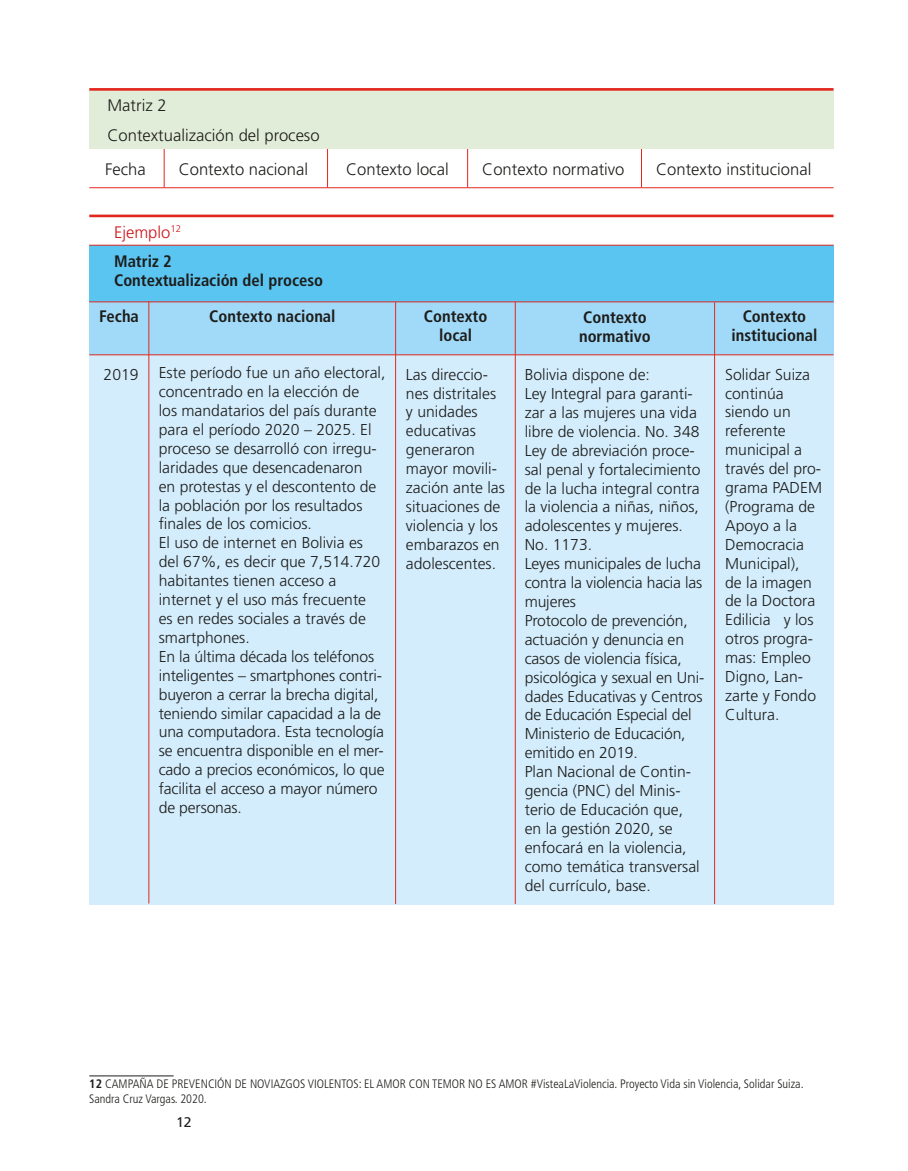
<style>
.page{position:relative;width:908px;height:1171px;background:#fff}
.page>*{position:absolute;margin:0;border:0;box-sizing:border-box;transform-origin:0 0}
.Cuerpo_de_texto{font:700 condensed 16.62px/19.2px "Frutiger LT Std";color:#1d1d1b;text-align:center}
.Cuerpo_de_texto-2{font:300 16.62px "Frutiger LT Std";color:#1d1d1b}
.Cuerpo_de_texto-3{font:300 16.62px "Frutiger LT Std";color:#cd171a}
.Cuerpo_de_texto-4{font:300 15.75px/18.9px "Frutiger LT Std";color:#1d1d1b}
.t1{font:14px "Frutiger LT Std";color:#1d1d1b}
.t2{font:300 condensed 12.25px/14.7px "Frutiger LT Std";color:#1d1d1b}
.s1{font-weight:700}
</style>
<div class="page">
<div style="left:89px;top:301px;width:744px;height:54px;background:#a1daf8"></div>
<div style="left:89px;top:245px;width:744px;height:57px;background:#5bc5f2"></div>
<div style="left:89px;top:355px;width:744px;height:549px;background:#d4edfc"></div>
<hr style="left:89px;top:215px;width:744px;height:2px;background:#e2271e">
<hr style="left:89px;top:245px;width:744px;height:1px;background:#e2271e">
<hr style="left:89px;top:301px;width:744px;height:1px;background:#e2271e">
<hr style="left:89px;top:354px;width:744px;height:1px;background:#e2271e">
<hr style="left:148px;top:301px;width:1px;height:602px;background:#e2271e">
<hr style="left:395px;top:302px;width:1px;height:602px;background:#e2271e">
<hr style="left:515px;top:302px;width:1px;height:602px;background:#e2271e">
<hr style="left:714px;top:302px;width:1px;height:602px;background:#e2271e">
<hr style="left:89px;top:1075px;width:85px;height:1px;background:#1d1d1b">
<div style="left:89px;top:91px;width:744px;height:58px;background:#e2edd9"></div>
<hr style="left:89px;top:88px;width:744px;height:3px;background:#e2271e">
<hr style="left:164px;top:149px;width:1px;height:38px;background:#e2271e">
<hr style="left:327px;top:149px;width:1px;height:38px;background:#e2271e">
<hr style="left:467px;top:149px;width:1px;height:38px;background:#e2271e">
<hr style="left:641px;top:149px;width:1px;height:38px;background:#e2271e">
<hr style="left:89px;top:187px;width:744px;height:1px;background:#e2271e">
<p class="Cuerpo_de_texto-2" style="left:107px;top:96px;width:61px">Matriz 2</p>
<p class="Cuerpo_de_texto-2" style="left:107px;top:125px;width:214px">Contextualización del proceso</p>
<p class="Cuerpo_de_texto-2" style="left:105px;top:160px;width:42px">Fecha</p>
<p class="Cuerpo_de_texto-2" style="left:179px;top:160px;width:131px">Contexto nacional</p>
<p class="Cuerpo_de_texto-2" style="left:346px;top:160px;width:104px">Contexto local</p>
<p class="Cuerpo_de_texto-2" style="left:482px;top:160px;width:144px">Contexto normativo</p>
<p class="Cuerpo_de_texto-2" style="left:656px;top:160px;width:157px">Contexto institucional</p>
<p class="Cuerpo_de_texto-3" style="left:114px;top:223px;width:69px">Ejemplo<sup>12</sup></p>
<p class="Cuerpo_de_texto" style="left:114px;top:252px;width:59px">Matriz 2</p>
<p class="Cuerpo_de_texto" style="left:114px;top:271px;width:210px">Contextualización del proceso</p>
<p class="Cuerpo_de_texto" style="left:99px;top:307px;width:41px">Fecha</p>
<p class="Cuerpo_de_texto" style="left:209px;top:307px;width:128px">Contexto nacional</p>
<p class="Cuerpo_de_texto-4" style="left:104px;top:365px;width:37px">2019</p>
<p class="Cuerpo_de_texto-4" style="left:159px;top:363px;width:228px">Este período fue un año electoral, concentrado en la elección de<br>los mandatarios del país durante para el período 2020 – 2025. El proceso se desarrolló con irregu&shy;laridades que desencadenaron<br>en protestas y el descontento de la población por los resultados finales de los comicios.</p>
<p class="Cuerpo_de_texto-4" style="left:159px;top:534px;width:223px">El uso de internet en Bolivia es del 67%, es decir que 7,514.720 habitantes tienen acceso a internet y el uso más frecuente es en redes sociales a través de smartphones.</p>
<p class="Cuerpo_de_texto-4" style="left:159px;top:647px;width:227px">En la última década los teléfonos inteligentes – smartphones contri&shy;buyeron a cerrar la brecha digital, teniendo similar capacidad a la de una computadora. Esta tecnología se encuentra disponible en el mer&shy;cado a precios económicos, lo que facilita el acceso a mayor número de personas.</p>
<p class="Cuerpo_de_texto" style="left:424px;top:307px;width:65px">Contexto local</p>
<p class="Cuerpo_de_texto-4" style="left:406px;top:365px;width:100px">Las direccio&shy;nes distritales y unidades educativas generaron mayor movili&shy;zación ante las situaciones de violencia y los embarazos en adolescentes.</p>
<p class="Cuerpo_de_texto" style="left:583px;top:307px;width:65px">Contexto</p>
<p class="Cuerpo_de_texto" style="left:579px;top:327px;width:73px">normativo</p>
<p class="Cuerpo_de_texto-4" style="left:525px;top:365px;width:127px">Bolivia dispone de:</p>
<p class="Cuerpo_de_texto-4" style="left:525px;top:384px;width:176px">Ley Integral para garanti&shy;zar a las mujeres una vida libre de violencia. No. 348</p>
<p class="Cuerpo_de_texto-4" style="left:525px;top:441px;width:177px">Ley de abreviación proce&shy;sal penal y fortalecimiento de la lucha integral contra la violencia a niñas, niños, adolescentes y mujeres.<br>No. 1173.</p>
<p class="Cuerpo_de_texto-4" style="left:525px;top:554px;width:179px;text-align:justify">Leyes municipales de lucha contra la violencia hacia las mujeres</p>
<p class="Cuerpo_de_texto-4" style="left:525px;top:611px;width:181px">Protocolo de prevención, actuación y denuncia en casos de violencia física, psicológica y sexual en Uni&shy;dades Educativas y Centros de Educación Especial del<br>Ministerio de Educación, emitido en 2019.</p>
<p class="Cuerpo_de_texto-4" style="left:525px;top:762px;width:176px">Plan Nacional de Contin&shy;gencia (PNC) del Minis&shy;terio de Educación que, en la gestión 2020, se enfocará en la violencia, como temática transversal del currículo, base.</p>
<p class="Cuerpo_de_texto" style="left:743px;top:307px;width:65px">Contexto</p>
<p class="Cuerpo_de_texto" style="left:731px;top:326px;width:87px">institucional</p>
<p class="Cuerpo_de_texto-4" style="left:725px;top:365px;width:98px">Solidar Suiza continúa siendo un referente municipal a través del pro&shy;grama PADEM (Programa de<br>Apoyo a la<br>Democracia<br>Municipal),<br>de la imagen de la Doctora<br>Edilicia y los otros progra&shy;mas: Empleo<br>Digno, Lan&shy;zarte y Fondo<br>Cultura.</p>
<p class="t2" style="left:89px;top:1077px;width:716px"><span class="s1">12</span> CAMPAÑA DE PREVENCIÓN DE NOVIAZGOS VIOLENTOS: EL AMOR CON TEMOR NO ES AMOR #VisteaLaViolencia. Proyecto Vida sin Violencia, Solidar Suiza.<br>Sandra Cruz Vargas. 2020.</p>
<p class="t1" style="left:176px;top:1114px;width:17px">12</p>
</div>
